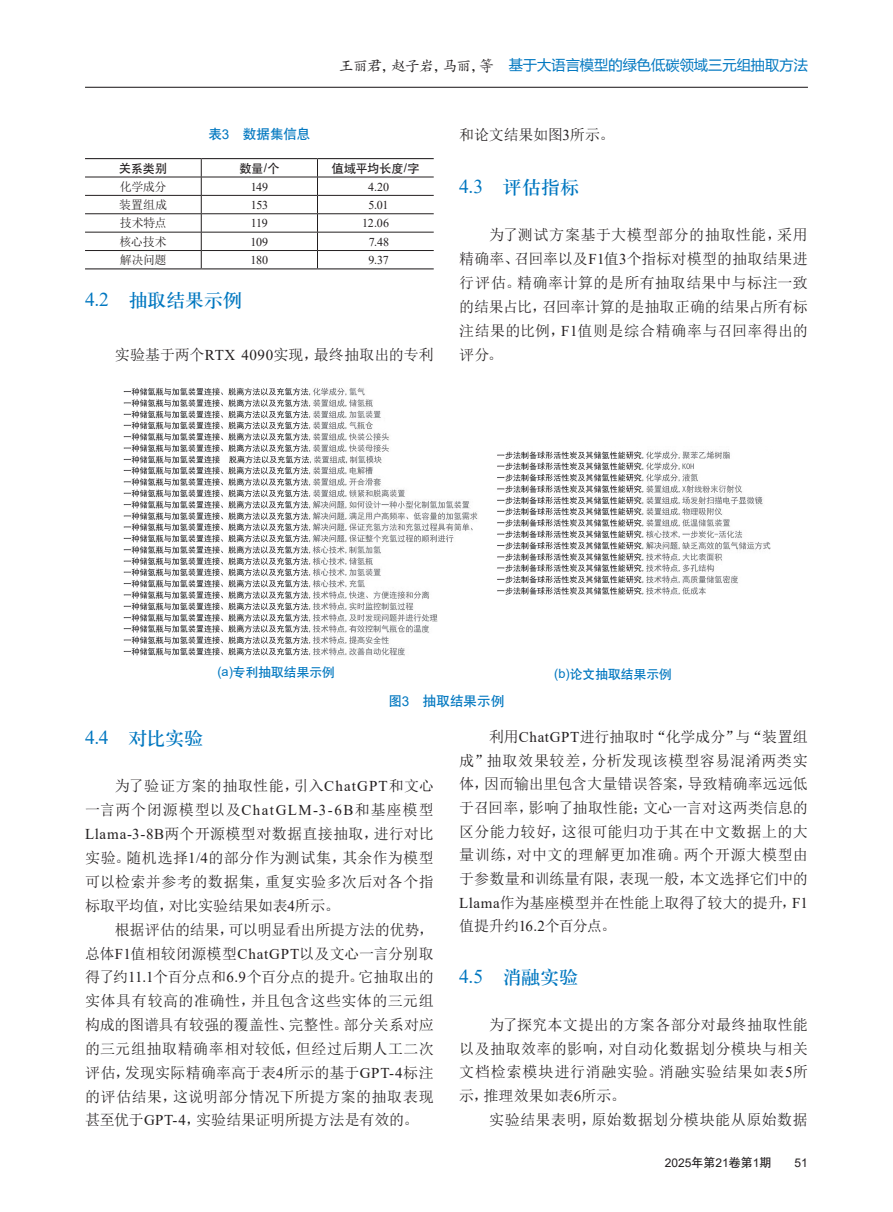
<style>
.page{position:relative;width:893px;height:1212px;background:#fff}
.page>*{position:absolute;margin:0;border:0;box-sizing:border-box;transform-origin:0 0}
.t1{font:19.5px "H Ya 3 gj";letter-spacing:-.035em;color:#0077c0}
.正常段{font:15px/23.9px "Sim Sun";letter-spacing:.01em;color:#231f20;text-align:justify}
.正常段-2{font:15px "Sim Sun";letter-spacing:.03em;color:#231f20}
.正常段-3{font:15px "Sim Sun";letter-spacing:-.02em;color:#231f20}
.t2{font:14.25px "Microsoft Ya Hei";color:#0077c0}
.图{font:13.5px "H Yb 1 gj";letter-spacing:.01em;color:#0077c0}
.表号表题{font:13.5px "H Yb 1 gj";letter-spacing:-.005em;color:#0077c0}
.t3{font:12.75px "H Yb 1 gj";color:#0077c0}
.表中文字居中{font:12px "Times New Roman";letter-spacing:-.025em;color:#231f20}
.表中文字居中-2{font:12px "Sim Sun";letter-spacing:-.02em;color:#231f20}
.表头{font:12px "H Yb 1 gj";letter-spacing:-.005em;color:#231f20}
.t4{font:12px "Arial";color:#231f20}
.s1{font-family:"FZKTK GBK1 0";font-size:15px;color:#231f20}
.s2{font-family:"Arial"}
.s3{font-family:"Times New Roman"}
.s4{font-family:"H Yb 1 gj"}
</style>
<div class="page">
<hr style="left:85px;top:87px;width:723px;height:1px;background:#231f20">
<hr style="left:85px;top:195px;width:116px;height:1px;background:#231f20">
<hr style="left:201px;top:195px;width:116px;height:1px;background:#231f20">
<hr style="left:317px;top:195px;width:117px;height:1px;background:#231f20">
<hr style="left:85px;top:213px;width:116px;height:1px;background:#231f20">
<hr style="left:201px;top:213px;width:116px;height:1px;background:#231f20">
<hr style="left:317px;top:213px;width:117px;height:1px;background:#231f20">
<hr style="left:85px;top:232px;width:116px;height:1px;background:#231f20">
<hr style="left:201px;top:232px;width:116px;height:1px;background:#231f20">
<hr style="left:317px;top:232px;width:117px;height:1px;background:#231f20">
<hr style="left:85px;top:250px;width:116px;height:1px;background:#231f20">
<hr style="left:201px;top:250px;width:116px;height:1px;background:#231f20">
<svg style="left:201px;top:159px;width:1px;height:109px"></svg>
<hr style="left:317px;top:250px;width:117px;height:1px;background:#231f20">
<svg style="left:317px;top:159px;width:1px;height:109px"></svg>
<hr style="left:85px;top:158px;width:116px;height:1px;background:#231f20">
<hr style="left:201px;top:158px;width:116px;height:1px;background:#231f20">
<hr style="left:317px;top:158px;width:117px;height:1px;background:#231f20">
<hr style="left:85px;top:177px;width:116px;height:1px;background:#231f20">
<hr style="left:201px;top:177px;width:116px;height:1px;background:#231f20">
<hr style="left:317px;top:177px;width:117px;height:1px;background:#231f20">
<hr style="left:85px;top:268px;width:116px;height:1px;background:#231f20">
<hr style="left:201px;top:268px;width:116px;height:1px;background:#231f20">
<hr style="left:317px;top:268px;width:117px;height:1px;background:#231f20">
<img style="left:123px;top:387px;width:648px;height:269px">
<p class="t2" style="left:339px;top:56px;width:470px"><span class="s1">王丽君，赵子岩，马丽，等</span> 基于大语言模型的绿色低碳领域三元组抽取方法</p>
<p class="表号表题" style="left:208px;top:127px;width:103px">表<span class="s2">3</span>　数据集信息</p>
<p class="表头" style="left:119px;top:162px;width:50px">关系类别</p>
<p class="表头" style="left:239px;top:162px;width:41px">数量<span class="s2">/</span>个</p>
<p class="表头" style="left:332px;top:162px;width:89px">值域平均长度<span class="s2">/</span>字</p>
<p class="表中文字居中-2" style="left:120px;top:180px;width:48px">化学成分</p>
<p class="表中文字居中" style="left:251px;top:178px;width:19px">149</p>
<p class="表中文字居中" style="left:368px;top:178px;width:23px">4.20</p>
<p class="表中文字居中-2" style="left:119px;top:199px;width:50px">装置组成</p>
<p class="表中文字居中" style="left:251px;top:197px;width:19px">153</p>
<p class="表中文字居中" style="left:368px;top:197px;width:22px">5.01</p>
<p class="表中文字居中-2" style="left:120px;top:217px;width:48px">技术特点</p>
<p class="表中文字居中" style="left:251px;top:215px;width:18px">119</p>
<p class="表中文字居中" style="left:362px;top:215px;width:29px">12.06</p>
<p class="表中文字居中-2" style="left:120px;top:236px;width:49px">核心技术</p>
<p class="表中文字居中" style="left:251px;top:233px;width:19px">109</p>
<p class="表中文字居中" style="left:369px;top:233px;width:22px">7.48</p>
<p class="表中文字居中-2" style="left:120px;top:254px;width:48px">解决问题</p>
<p class="表中文字居中" style="left:251px;top:252px;width:19px">180</p>
<p class="表中文字居中" style="left:369px;top:252px;width:22px">9.37</p>
<p class="t1" style="left:85px;top:291px;width:158px"><span class="s3">4.2</span>　抽取结果示例</p>
<p class="正常段" style="left:115px;top:342px;width:320px">实验基于两个<span class="s3">RTX 4090</span>实现，最终抽取出的专利</p>
<p class="正常段-3" style="left:459px;top:128px;width:157px">和论文结果如图<span class="s3">3</span>所示。</p>
<p class="t1" style="left:459px;top:177px;width:121px"><span class="s3">4.3</span>　评估指标</p>
<p class="正常段" style="left:459px;top:222px;width:350px;text-indent:30px">为了测试方案基于大模型部分的抽取性能，采用精确率、召回率以及<span class="s3">F1</span>值<span class="s3">3</span>个指标对模型的抽取结果进行评估。精确率计算的是所有抽取结果中与标注一致的结果占比，召回率计算的是抽取正确的结果占所有标注结果的比例，<span class="s3">F1</span>值则是综合精确率与召回率得出的评分。</p>
<p class="t3" style="left:217px;top:665px;width:119px"><span class="s2">(a)</span>专利抽取结果示例</p>
<p class="t3" style="left:554px;top:668px;width:119px"><span class="s2">(b)</span>论文抽取结果示例</p>
<p class="图" style="left:388px;top:694px;width:118px">图<span class="s2">3</span>　抽取结果示例</p>
<p class="t1" style="left:85px;top:729px;width:120px"><span class="s3">4.4</span>　对比实验</p>
<p class="正常段" style="left:85px;top:774px;width:350px;text-indent:30px">为了验证方案的抽取性能，引入<span class="s3">ChatGPT</span>和文心一言两个闭源模型以及<span class="s3">ChatGLM-3-6B</span>和基座模型<span class="s3">Llama-3-8B</span>两个开源模型对数据直接抽取，进行对比实验。随机选择<span class="s3">1/4</span>的部分作为测试集，其余作为模型可以检索并参考的数据集，重复实验多次后对各个指标取平均值，对比实验结果如表<span class="s3">4</span>所示。</p>
<p class="正常段" style="left:85px;top:917px;width:350px;text-indent:30px">根据评估的结果，可以明显看出所提方法的优势，总体<span class="s3">F1</span>值相较闭源模型<span class="s3">ChatGPT</span>以及文心一言分别取得了约<span class="s3">11.1</span>个百分点和<span class="s3">6.9</span>个百分点的提升。它抽取出的实体具有较高的准确性，并且包含这些实体的三元组构成的图谱具有较强的覆盖性、完整性。部分关系对应的三元组抽取精确率相对较低，但经过后期人工二次评估，发现实际精确率高于表<span class="s3">4</span>所示的基于<span class="s3">GPT-4</span>标注的评估结果，这说明部分情况下所提方案的抽取表现甚至优于<span class="s3">GPT-4</span>，实验结果证明所提方法是有效的。</p>
<p class="正常段" style="left:459px;top:725px;width:350px;text-indent:30px">利用<span class="s3">ChatGPT</span>进行抽取时“化学成分”与“装置组成”抽取效果较差，分析发现该模型容易混淆两类实体，因而输出里包含大量错误答案，导致精确率远远低于召回率，影响了抽取性能；文心一言对这两类信息的区分能力较好，这很可能归功于其在中文数据上的大量训练，对中文的理解更加准确。两个开源大模型由于参数量和训练量有限，表现一般，本文选择它们中的<span class="s3">Llama</span>作为基座模型并在性能上取得了较大的提升，<span class="s3">F1</span>值提升约<span class="s3">16.2</span>个百分点。</p>
<p class="t1" style="left:459px;top:968px;width:121px"><span class="s3">4.5</span>　消融实验</p>
<p class="正常段" style="left:459px;top:1013px;width:350px;text-indent:30px">为了探究本文提出的方案各部分对最终抽取性能以及抽取效率的影响，对自动化数据划分模块与相关文档检索模块进行消融实验。消融实验结果如表<span class="s3">5</span>所示，推理效果如表<span class="s3">6</span>所示。</p>
<p class="正常段-2" style="left:489px;top:1112px;width:320px">实验结果表明，原始数据划分模块能从原始数据</p>
<p class="t4" style="left:665px;top:1154px;width:108px">2025<span class="s4">年第</span>21<span class="s4">卷第</span>1<span class="s4">期</span></p>
<p class="t4" style="left:795px;top:1154px;width:15px">51</p>
</div>
